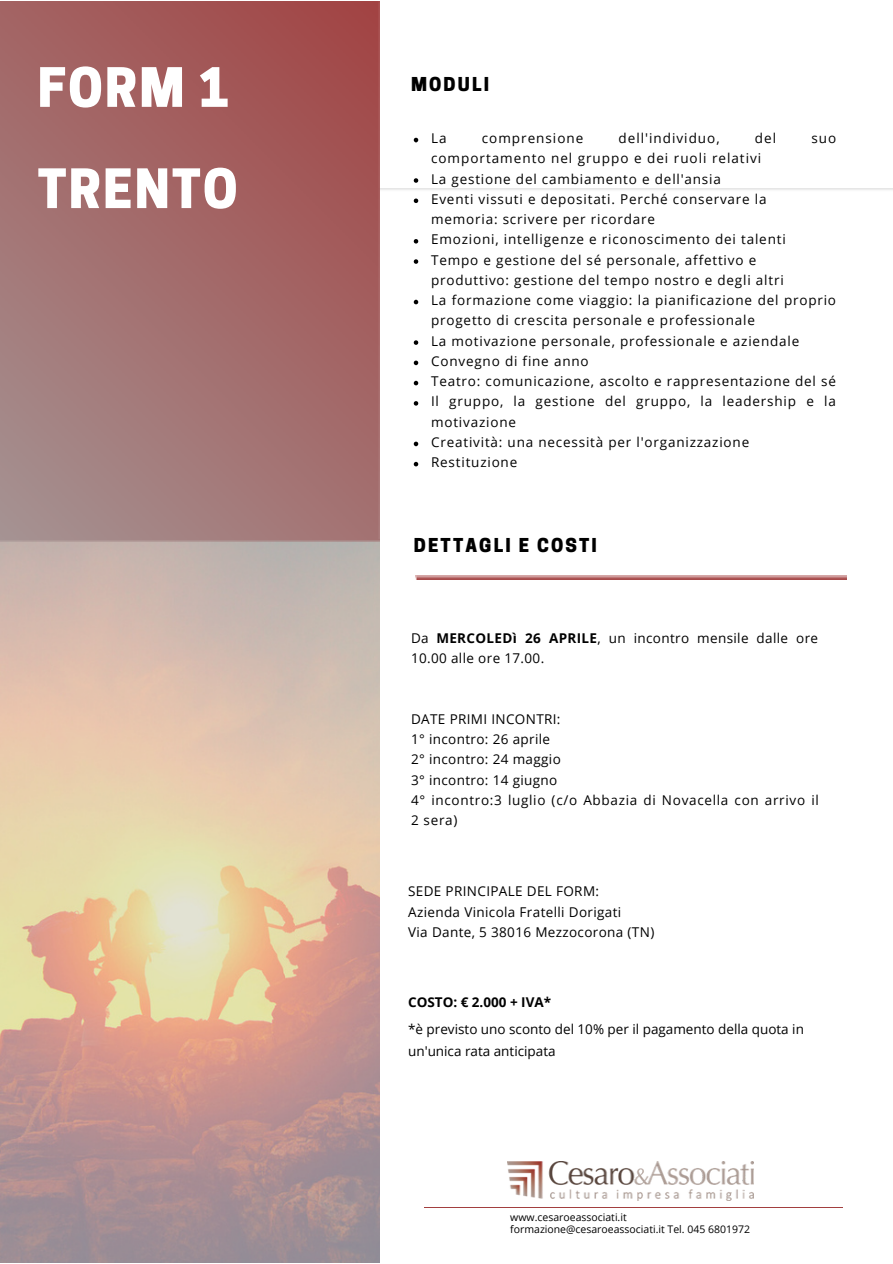
<style>
.page{position:relative;width:893px;height:1264px;background:#fff}
.page>*{position:absolute;margin:0;border:0;box-sizing:border-box;transform-origin:0 0}
.t1{font:800 50.85px/101.1px "Cooper Hewitt";letter-spacing:.04em;color:#fff}
.t2{font:800 18px "Cooper Hewitt";letter-spacing:.12em;color:#000}
.t3{font:13.5px/20.2px "Open Sans";letter-spacing:.06em;color:#000}
.t4{font:13.5px/20.2px "Open Sans";letter-spacing:.025em;color:#000}
.t5{font:13.5px/21.3px "Open Sans";color:#000}
.t6{font:700 13.5px "Open Sans";color:#000}
.t7{font:10.5px/12.3px "Open Sans";color:#000}
.s1{font-weight:700}
</style>
<div class="page">
<img style="left:0;top:1px;width:379px;height:1261px">
<img style="left:415px;top:576px;width:431px;height:3px">
<hr style="left:424px;top:1207px;width:418px;height:1px;background:#a23f3f">
<svg style="left:414px;top:138px;width:4px;height:4px"></svg>
<svg style="left:414px;top:178px;width:4px;height:5px"></svg>
<svg style="left:414px;top:198px;width:4px;height:5px"></svg>
<svg style="left:414px;top:239px;width:4px;height:4px"></svg>
<svg style="left:414px;top:259px;width:4px;height:5px"></svg>
<svg style="left:414px;top:300px;width:4px;height:4px"></svg>
<svg style="left:414px;top:340px;width:4px;height:5px"></svg>
<svg style="left:414px;top:360px;width:4px;height:5px"></svg>
<svg style="left:414px;top:381px;width:4px;height:4px"></svg>
<svg style="left:414px;top:401px;width:4px;height:4px"></svg>
<svg style="left:414px;top:441px;width:4px;height:5px"></svg>
<svg style="left:414px;top:462px;width:4px;height:4px"></svg>
<img style="left:508px;top:1161px;width:245px;height:39px">
<h1 class="t1" style="left:38px;top:44px;width:201px">FORM 1<br>TRENTO</h1>
<h2 class="t2" style="left:411px;top:78px;width:80px">MODULI</h2>
<p class="t3" style="left:431px;top:128px;width:17px">La</p>
<p class="t3" style="left:482px;top:128px;width:103px">comprensione</p>
<p class="t3" style="left:618px;top:128px;width:102px">dell'individuo,</p>
<p class="t3" style="left:754px;top:128px;width:23px">del</p>
<p class="t3" style="left:811px;top:128px;width:26px">suo</p>
<p class="t3" style="left:431px;top:148px;width:406px">comportamento nel gruppo e dei ruoli relativi<br>La gestione del cambiamento e dell'ansia<br>Eventi vissuti e depositati. Perché conservare la memoria: scrivere per ricordare<br>Emozioni, intelligenze e riconoscimento dei talenti Tempo e gestione del sé personale, affettivo e produttivo: gestione del tempo nostro e degli altri<br>La formazione come viaggio: la pianificazione del proprio progetto di crescita personale e professionale<br>La motivazione personale, professionale e aziendale Convegno di fine anno<br>Teatro: comunicazione, ascolto e rappresentazione del sé Il gruppo, la gestione del gruppo, la leadership e la motivazione<br>Creatività: una necessità per l'organizzazione Restituzione</p>
<h2 class="t2" style="left:414px;top:539px;width:185px">DETTAGLI E COSTI</h2>
<p class="t4" style="left:411px;top:627px;width:408px">Da <span class="s1">MERCOLEDì 26 APRILE</span>, un incontro mensile dalle ore<br>10.00 alle ore 17.00.</p>
<p class="t4" style="left:411px;top:708px;width:409px">DATE PRIMI INCONTRI:<br>1° incontro: 26 aprile<br>2° incontro: 24 maggio<br>3° incontro: 14 giugno<br>4° incontro:3 luglio (c/o Abbazia di Novacella con arrivo il<br>2 sera)</p>
<p class="t4" style="left:408px;top:881px;width:248px">SEDE PRINCIPALE DEL FORM:<br>Azienda Vinicola Fratelli Dorigati<br>Via Dante, 5 38016 Mezzocorona (TN)</p>
<p class="t6" style="left:408px;top:992px;width:144px">COSTO: € 2.000 + IVA*</p>
<p class="t5" style="left:408px;top:1018px;width:397px">*è previsto uno sconto del 10% per il pagamento della quota in un'unica rata anticipata</p>
<p class="t7" style="left:510px;top:1210px;width:241px">www.cesaroeassociati.it formazione@cesaroeassociati.it Tel. 045 6801972</p>
</div>
